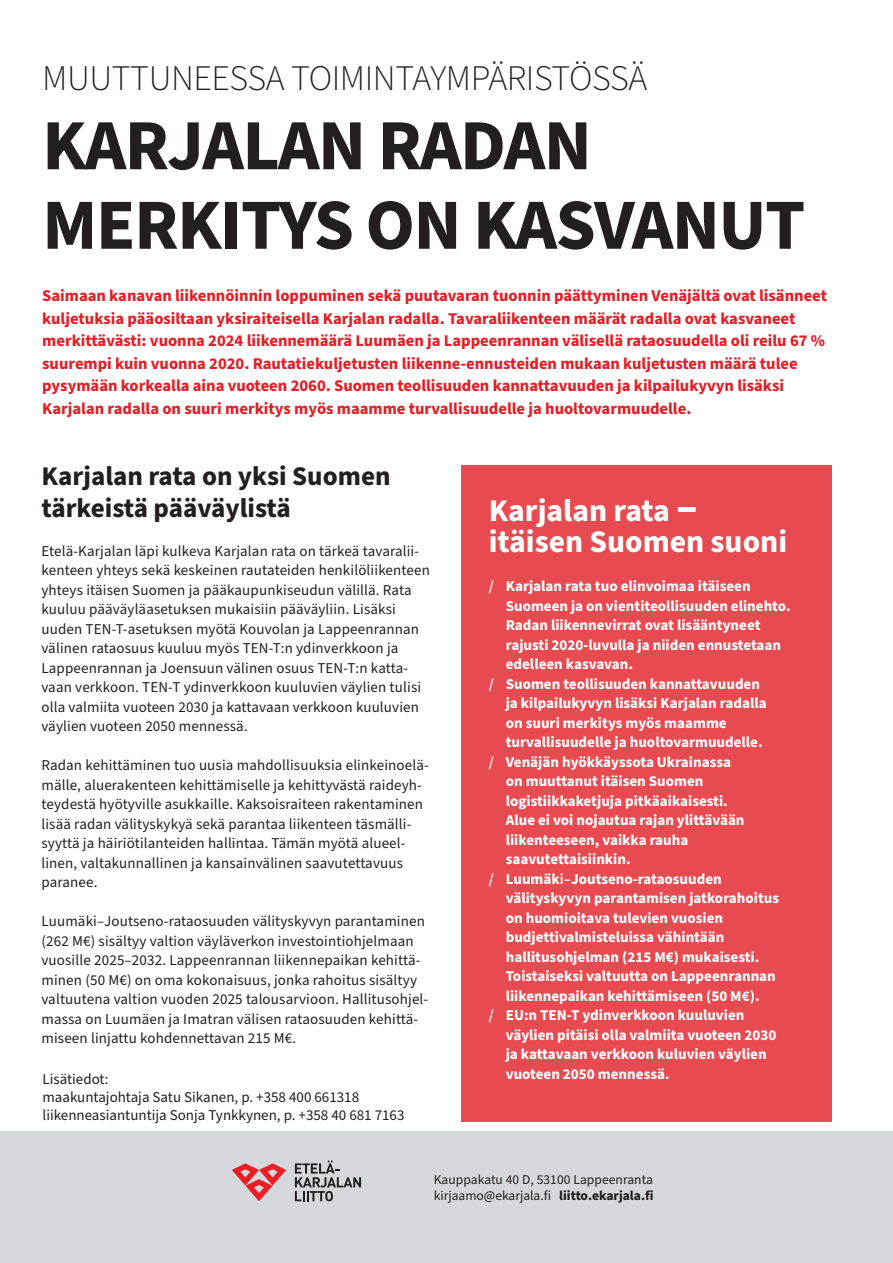
<style>
.page{position:relative;width:893px;height:1263px;background:#fff}
.page>*{position:absolute;margin:0;border:0;box-sizing:border-box;transform-origin:0 0}
.t1{font:700 72px/79.5px "Source Sans Pro";letter-spacing:-.02em;color:#231f20}
.t2{font:300 36px "Source Sans Pro";letter-spacing:-.01em;color:#231f20}
.t3{font:700 31.5px/31.5px "Source Sans Pro";color:#fff}
.t4{font:700 27px/31.5px "Source Sans Pro";color:#231f20}
.t5{font:700 16.5px/22.5px "Source Sans Pro";color:#e21f26}
.t6{font:15px/19.5px "Source Sans Pro";letter-spacing:.01em;color:#231f20}
.t7{font:700 15px "Source Sans Pro";color:#fff}
.t8{font:13.5px/16.5px "Source Sans Pro";letter-spacing:.005em;color:#231f20}
.s1{font-weight:900;font-size:45px}
.s2{font-weight:600}
.s3{font-weight:700}
</style>
<div class="page">
<div style="left:461px;top:465px;width:370px;height:656px;background:#e74b51"></div>
<div style="left:0;top:1131px;width:893px;height:132px;background:#d4d8dc"></div>
<svg style="left:232px;top:1163px;width:54px;height:38px"></svg>
<svg style="left:295px;top:1160px;width:66px;height:41px"></svg>
<h2 class="t2" style="left:42px;top:54px;width:607px">MUUTTUNEESSA TOIMINTAYMPÄRISTÖSSÄ</h2>
<h1 class="t1" style="left:42px;top:107px;width:764px">KARJALAN RADAN<br>MERKITYS ON KASVANUT</h1>
<p class="t5" style="left:42px;top:285px;width:786px">Saimaan kanavan liikennöinnin loppuminen sekä puutavaran tuonnin päättyminen Venäjältä ovat lisänneet kuljetuksia pääosiltaan yksiraiteisella Karjalan radalla. Tavaraliikenteen määrät radalla ovat kasvaneet merkittävästi: vuonna 2024 liikennemäärä Luumäen ja Lappeenrannan välisellä rataosuudella oli reilu 67 % suurempi kuin vuonna 2020. Rautatiekuljetusten liikenne-ennusteiden mukaan kuljetusten määrä tulee pysymään korkealla aina vuoteen 2060. Suomen teollisuuden kannattavuuden ja kilpailukyvyn lisäksi Karjalan radalla on suuri merkitys myös maamme turvallisuudelle ja huoltovarmuudelle.</p>
<h3 class="t4" style="left:41px;top:461px;width:351px">Karjalan rata on yksi Suomen tärkeistä pääväylistä</h3>
<p class="t6" style="left:41px;top:541px;width:390px">Etelä-Karjalan läpi kulkeva Karjalan rata on tärkeä tavaralii&shy;kenteen yhteys sekä keskeinen rautateiden henkilöliikenteen yhteys itäisen Suomen ja pääkaupunkiseudun välillä. Rata kuuluu pääväyläasetuksen mukaisiin pääväyliin. Lisäksi uuden TEN-T-asetuksen myötä Kouvolan ja Lappeenrannan välinen rataosuus kuuluu myös TEN-T:n ydinverkkoon ja Lappeenrannan ja Joensuun välinen osuus TEN-T:n katta&shy;vaan verkkoon. TEN-T ydinverkkoon kuuluvien väylien tulisi olla valmiita vuoteen 2030 ja kattavaan verkkoon kuuluvien väylien vuoteen 2050 mennessä.</p>
<p class="t6" style="left:41px;top:756px;width:389px">Radan kehittäminen tuo uusia mahdollisuuksia elinkeinoelä&shy;mälle, aluerakenteen kehittämiselle ja kehittyvästä raideyh&shy;teydestä hyötyville asukkaille. Kaksoisraiteen rakentaminen lisää radan välityskykyä sekä parantaa liikenteen täsmälli&shy;syyttä ja häiriötilanteiden hallintaa. Tämän myötä alueel&shy;linen, valtakunnallinen ja kansainvälinen saavutettavuus paranee.</p>
<p class="t6" style="left:41px;top:912px;width:388px">Luumäki–Joutseno-rataosuuden välityskyvyn parantaminen (262 M€) sisältyy valtion väyläverkon investointiohjelmaan vuosille 2025–2032. Lappeenrannan liikennepaikan kehittä&shy;minen (50 M€) on oma kokonaisuus, jonka rahoitus sisältyy valtuutena valtion vuoden 2025 talousarvioon. Hallitusohjel&shy;massa on Luumäen ja Imatran välisen rataosuuden kehittä&shy;miseen linjattu kohdennettavan 215 M€.</p>
<p class="t6" style="left:43px;top:1070px;width:363px;line-height:18px">Lisätiedot:<br>maakuntajohtaja Satu Sikanen, p. +358 400 661318 liikenneasiantuntija Sonja Tynkkynen, p. +358 40 681 7163</p>
<h3 class="t3" style="left:489px;top:495px;width:300px">Karjalan rata <span class="s1">– </span>itäisen Suomen suoni</h3>
<p class="t7" style="left:489px;top:576px;width:263px"><span class="s2">/</span> Karjalan rata tuo elinvoimaa itäiseen</p>
<p class="t7" style="left:506px;top:595px;width:286px">Suomeen ja on vientiteollisuuden elinehto.</p>
<p class="t7" style="left:506px;top:615px;width:256px">Radan liikennevirrat ovat lisääntyneet</p>
<p class="t7" style="left:506px;top:634px;width:277px">rajusti 2020-luvulla ja niiden ennustetaan</p>
<p class="t7" style="left:506px;top:654px;width:129px">edelleen kasvavan.</p>
<p class="t7" style="left:489px;top:673px;width:273px"><span class="s2">/</span> Suomen teollisuuden kannattavuuden</p>
<p class="t7" style="left:506px;top:693px;width:262px">ja kilpailukyvyn lisäksi Karjalan radalla</p>
<p class="t7" style="left:506px;top:712px;width:222px">on suuri merkitys myös maamme</p>
<p class="t7" style="left:506px;top:732px;width:258px">turvallisuudelle ja huoltovarmuudelle.</p>
<p class="t7" style="left:489px;top:751px;width:244px"><span class="s2">/</span> Venäjän hyökkäyssota Ukrainassa</p>
<p class="t7" style="left:506px;top:771px;width:199px">on muuttanut itäisen Suomen</p>
<p class="t7" style="left:506px;top:790px;width:224px">logistiikkaketjuja pitkäaikaisesti.</p>
<p class="t7" style="left:506px;top:810px;width:240px">Alue ei voi nojautua rajan ylittävään</p>
<p class="t7" style="left:506px;top:829px;width:184px">liikenteeseen, vaikka rauha</p>
<p class="t7" style="left:506px;top:849px;width:126px">saavutettaisiinkin.</p>
<p class="t7" style="left:489px;top:868px;width:235px"><span class="s2">/</span> Luumäk<span class="s2">i–</span>Joutseno-rataosuuden</p>
<p class="t7" style="left:506px;top:888px;width:275px">välityskyvyn parantamisen jatkorahoitus</p>
<p class="t7" style="left:506px;top:907px;width:219px">on huomioitava tulevien vuosien</p>
<p class="t7" style="left:506px;top:927px;width:220px">budjettivalmisteluissa vähintään</p>
<p class="t7" style="left:506px;top:946px;width:255px">hallitusohjelman (215 M€) mukaisesti.</p>
<p class="t7" style="left:506px;top:966px;width:272px">Toistaiseksi valtuutta on Lappeenrannan</p>
<p class="t7" style="left:506px;top:985px;width:255px">liikennepaikan kehittämiseen (50 M€).</p>
<p class="t7" style="left:489px;top:1005px;width:257px"><span class="s2">/</span> EU:n TEN-T ydinverkkoon kuuluvien</p>
<p class="t7" style="left:506px;top:1024px;width:272px">väylien pitäisi olla valmiita vuoteen 2030</p>
<p class="t7" style="left:506px;top:1044px;width:262px">ja kattavaan verkkoon kuluvien väylien</p>
<p class="t7" style="left:506px;top:1063px;width:165px">vuoteen 2050 mennessä.</p>
<p class="t8" style="left:434px;top:1171px;width:221px">Kauppakatu 40 D, 53100 Lappeenranta kirjaamo@ekarjala.fi <span class="s3">liitto.ekarjala.fi</span></p>
</div>
